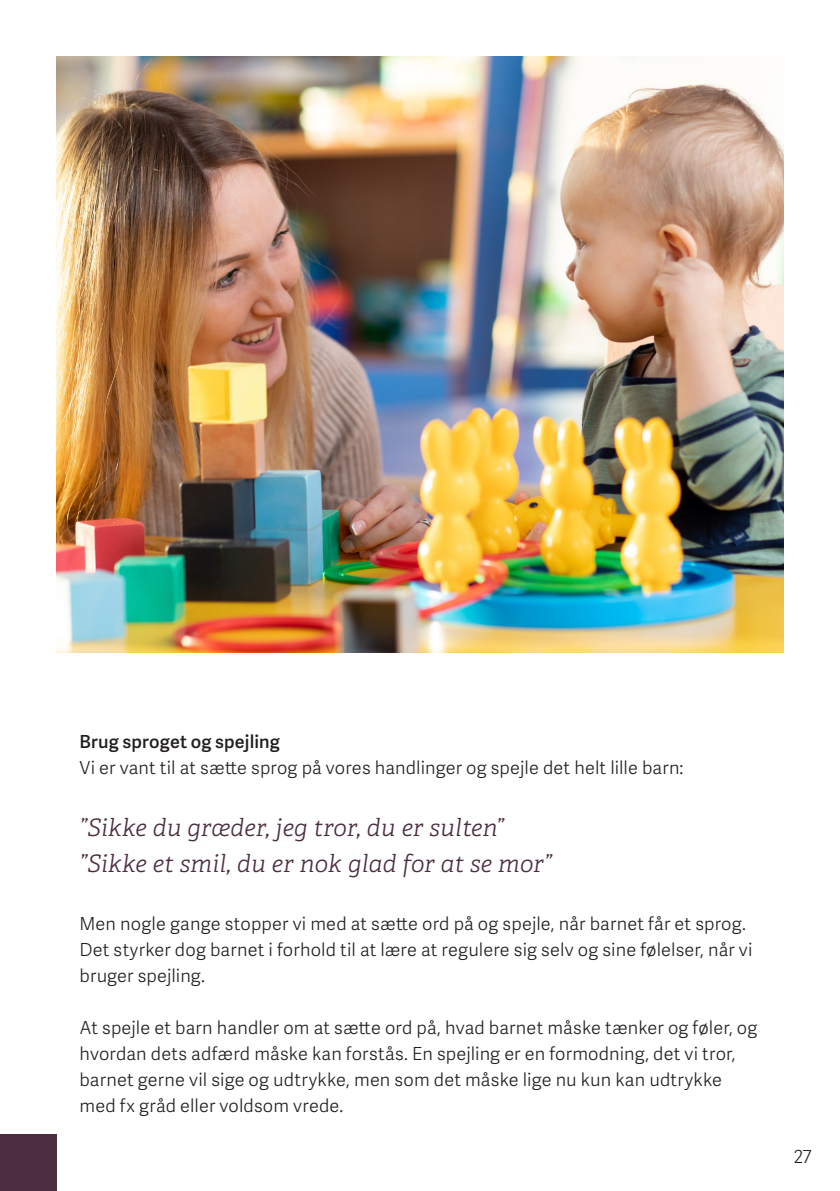
<style>
.page{position:relative;width:840px;height:1191px;background:#fff}
.page>*{position:absolute;margin:0;border:0;box-sizing:border-box;transform-origin:0 0}
.List_Paragraph{font:italic 24px "Adelle PE Lt";letter-spacing:.01em;color:#4b2f40}
.List_Paragraph-2{font:300 18px/26px "Adelle Sans";letter-spacing:.01em;color:#231f20}
.List_Paragraph-3{font:600 18px "Adelle Sans";letter-spacing:.01em;color:#231f20}
</style>
<div class="page">
<img style="left:57px;top:57px;width:725px;height:595px">
<div style="left:0;top:1134px;width:57px;height:57px;background:#4b2f40"></div>
<p class="List_Paragraph-3" style="left:79px;top:729px;width:202px">Brug sproget og spejling</p>
<p class="List_Paragraph-2" style="left:79px;top:754px;width:605px">Vi er vant til at sætte sprog på vores handlinger og spejle det helt lille barn:</p>
<p class="List_Paragraph" style="left:79px;top:810px;width:425px">”Sikke du græder, jeg tror, du er sulten”</p>
<p class="List_Paragraph" style="left:79px;top:846px;width:473px">”Sikke et smil, du er nok glad for at se mor”</p>
<p class="List_Paragraph-2" style="left:79px;top:910px;width:674px">Men nogle gange stopper vi med at sætte ord på og spejle, når barnet får et sprog.<br>Det styrker dog barnet i forhold til at lære at regulere sig selv og sine følelser, når vi bruger spejling.</p>
<p class="List_Paragraph-2" style="left:79px;top:1014px;width:679px">At spejle et barn handler om at sætte ord på, hvad barnet måske tænker og føler, og hvordan dets adfærd måske kan forstås. En spejling er en formodning, det vi tror, barnet gerne vil sige og udtrykke, men som det måske lige nu kun kan udtrykke med fx gråd eller voldsom vrede.</p>
<p class="List_Paragraph-2" style="left:793px;top:1142px;width:19px">27</p>
</div>
